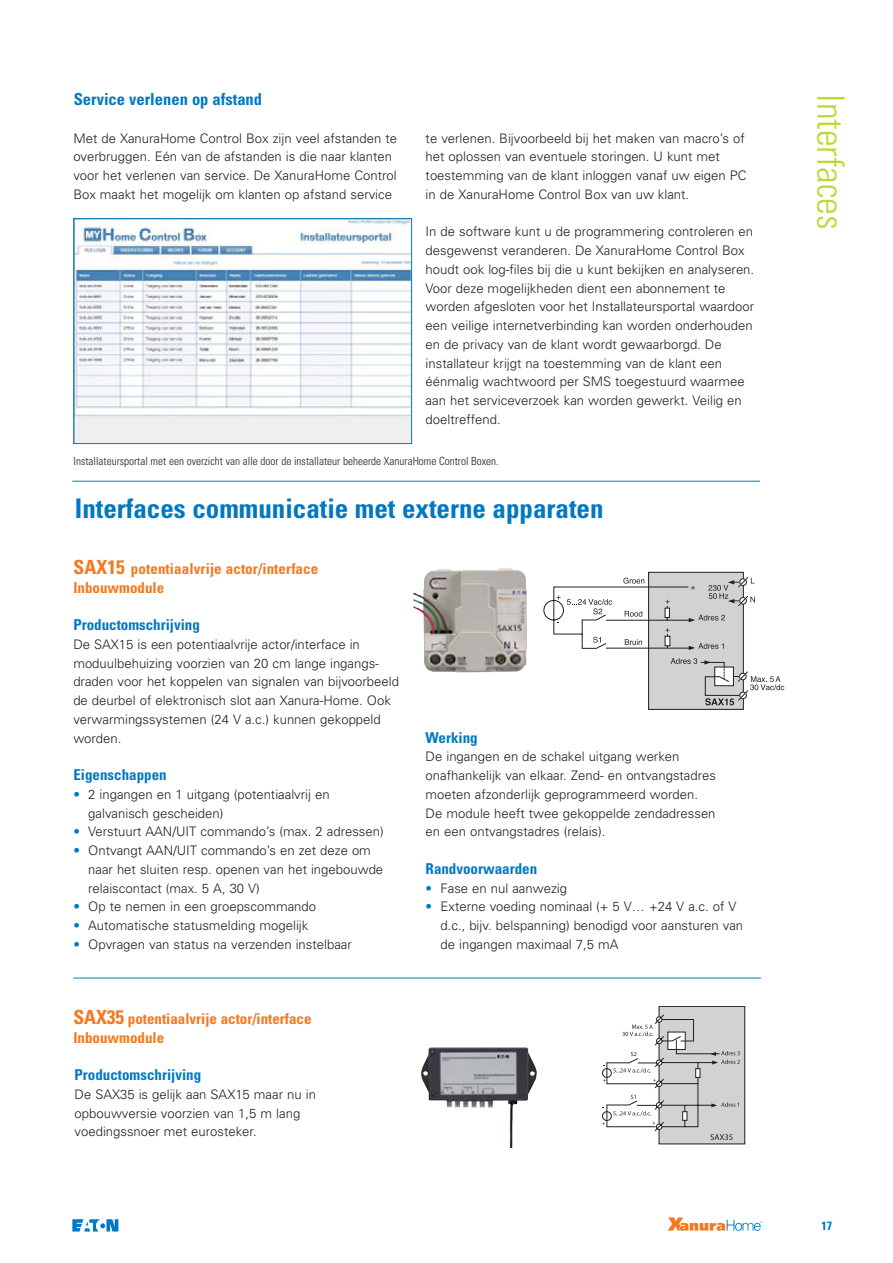
<style>
.page{position:relative;width:893px;height:1263px;background:#fff}
.page>*{position:absolute;margin:0;border:0;box-sizing:border-box;transform-origin:0 0}
.t1{font:300 condensed 37.5px "Univers";color:#c1d72f}
.t2{font:700 condensed 27px "Univers";color:#0079c2}
.t3{font:700 condensed 16.5px "Univers";color:#0079c2}
.t4{font:700 condensed 15px/18.8px "Univers";color:#f47920}
.t5{font:700 condensed 15px "Univers";color:#0079c2}
.t6{font:300 13.2px/18.8px "Univers";color:#231f20}
.t7{font:700 condensed 12px "Univers";color:#0079c2}
.t8{font:300 condensed 11.25px "Univers";color:#231f20}
.s1{font-size:19.5px}
.s2{color:#0079c2}
</style>
<div class="page">
<svg style="left:668px;top:1217px;width:95px;height:14px"></svg>
<svg style="left:72px;top:1219px;width:46px;height:12px"></svg>
<hr style="left:73px;top:978px;width:688px;height:1px;background:#0079c2">
<div style="left:659px;top:1006px;width:86px;height:138px;background:#d1d2d4"></div>
<div style="left:659px;top:1006px;width:86px;height:138px;border:1px solid #231f20"></div>
<svg style="left:602px;top:1014px;width:138px;height:126px"></svg>
<img style="left:421px;top:1047px;width:116px;height:100px">
<img style="left:76px;top:220px;width:334px;height:222px">
<div style="left:74px;top:218px;width:338px;height:226px;border:1px solid #0079c2"></div>
<hr style="left:72px;top:481px;width:688px;height:1px;background:#0079c2">
<div style="left:649px;top:572px;width:94px;height:137px;background:#d1d2d4"></div>
<div style="left:648px;top:572px;width:96px;height:138px;border:1px solid #231f20"></div>
<svg style="left:671px;top:658px;width:113px;height:47px"></svg>
<svg style="left:543px;top:576px;width:212px;height:74px"></svg>
<img style="left:413px;top:568px;width:114px;height:104px">
<p class="t3" style="left:74px;top:93px;width:190px">Service verlenen op afstand</p>
<p class="t6" style="left:73px;top:130px;width:325px">Met de XanuraHome Control Box zijn veel afstanden te overbruggen. Eén van de afstanden is die naar klanten voor het verlenen van service. De XanuraHome Control Box maakt het mogelijk om klanten op afstand service</p>
<p class="t6" style="left:426px;top:130px;width:322px">te verlenen. Bijvoorbeeld bij het maken van macro’s of het oplossen van eventuele storingen. U kunt met toestemming van de klant inloggen vanaf uw eigen PC in de XanuraHome Control Box van uw klant.</p>
<p class="t6" style="left:426px;top:223px;width:330px">In de software kunt u de programmering controleren en desgewenst veranderen. De XanuraHome Control Box houdt ook log-files bij die u kunt bekijken en analyseren.<br>Voor deze mogelijkheden dient een abonnement te worden afgesloten voor het Installateursportal waardoor een veilige internetverbinding kan worden onderhouden en de privacy van de klant wordt gewaarborgd. De installateur krijgt na toestemming van de klant een éénmalig wachtwoord per SMS toegestuurd waarmee aan het serviceverzoek kan worden gewerkt. Veilig en doeltreffend.</p>
<p class="t8" style="left:74px;top:457px;width:427px">Installateursportal met een overzicht van alle door de installateur beheerde XanuraHome Control Boxen.</p>
<h2 class="t2" style="left:75px;top:498px;width:530px">Interfaces communicatie met externe apparaten</h2>
<p class="t4" style="left:73px;top:561px;width:247px"><span class="s1">SAX15</span> potentiaalvrije actor/interface<br>Inbouwmodule</p>
<p class="t5" style="left:73px;top:619px;width:128px">Productomschrijving</p>
<p class="t6" style="left:73px;top:636px;width:327px">De SAX15 is een potentiaalvrije actor/interface in moduulbehuizing voorzien van 20 cm lange ingangs&shy;draden voor het koppelen van signalen van bijvoorbeeld de deurbel of elektronisch slot aan Xanura-Home. Ook verwarmingssystemen (24 V a.c.) kunnen gekoppeld worden.</p>
<p class="t5" style="left:73px;top:769px;width:95px">Eigenschappen</p>
<p class="t6" style="left:88px;top:786px;width:243px;text-indent:-15px"><span class="s2">•</span> 2 ingangen en 1 uitgang (potentiaalvrij en galvanisch gescheiden)</p>
<p class="t6" style="left:73px;top:823px;width:312px"><span class="s2">•</span> Verstuurt AAN/UIT commando’s (max. 2 adressen)</p>
<p class="t6" style="left:88px;top:842px;width:297px;text-indent:-15px"><span class="s2">•</span> Ontvangt AAN/UIT commando’s en zet deze om naar het sluiten resp. openen van het ingebouwde relaiscontact (max. 5 A, 30 V)</p>
<p class="t6" style="left:73px;top:898px;width:244px"><span class="s2">•</span> Op te nemen in een groepscommando</p>
<p class="t6" style="left:73px;top:917px;width:237px"><span class="s2">•</span> Automatische statusmelding mogelijk</p>
<p class="t6" style="left:73px;top:936px;width:280px"><span class="s2">•</span> Opvragen van status na verzenden instelbaar</p>
<p class="t4" style="left:73px;top:1011px;width:240px"><span class="s1">SAX35</span> potentiaalvrije actor/interface<br>Inbouwmodule</p>
<p class="t5" style="left:75px;top:1069px;width:128px">Productomschrijving</p>
<p class="t6" style="left:75px;top:1086px;width:243px">De SAX35 is gelijk aan SAX15 maar nu in opbouwversie voorzien van 1,5 m lang voedingssnoer met eurosteker.</p>
<p class="t5" style="left:426px;top:732px;width:54px">Werking</p>
<p class="t6" style="left:426px;top:748px;width:292px">De ingangen en de schakel uitgang werken onafhankelijk van elkaar. Zend- en ontvangstadres moeten afzonderlijk geprogrammeerd worden.<br>De module heeft twee gekoppelde zendadressen en een ontvangstadres (relais).</p>
<p class="t5" style="left:426px;top:863px;width:113px">Randvoorwaarden</p>
<p class="t6" style="left:426px;top:880px;width:143px"><span class="s2">•</span> Fase en nul aanwezig</p>
<p class="t6" style="left:441px;top:898px;width:304px;text-indent:-15px"><span class="s2">•</span> Externe voeding nominaal (+ 5 V… +24 V a.c. of V d.c., bijv. belspanning) benodigd voor aansturen van de ingangen maximaal 7,5 mA</p>
<h1 class="t1" style="left:844px;top:94px;width:137px;rotate:90deg">Interfaces</h1>
<p class="t7" style="left:821px;top:1221px;width:12px">17</p>
</div>
